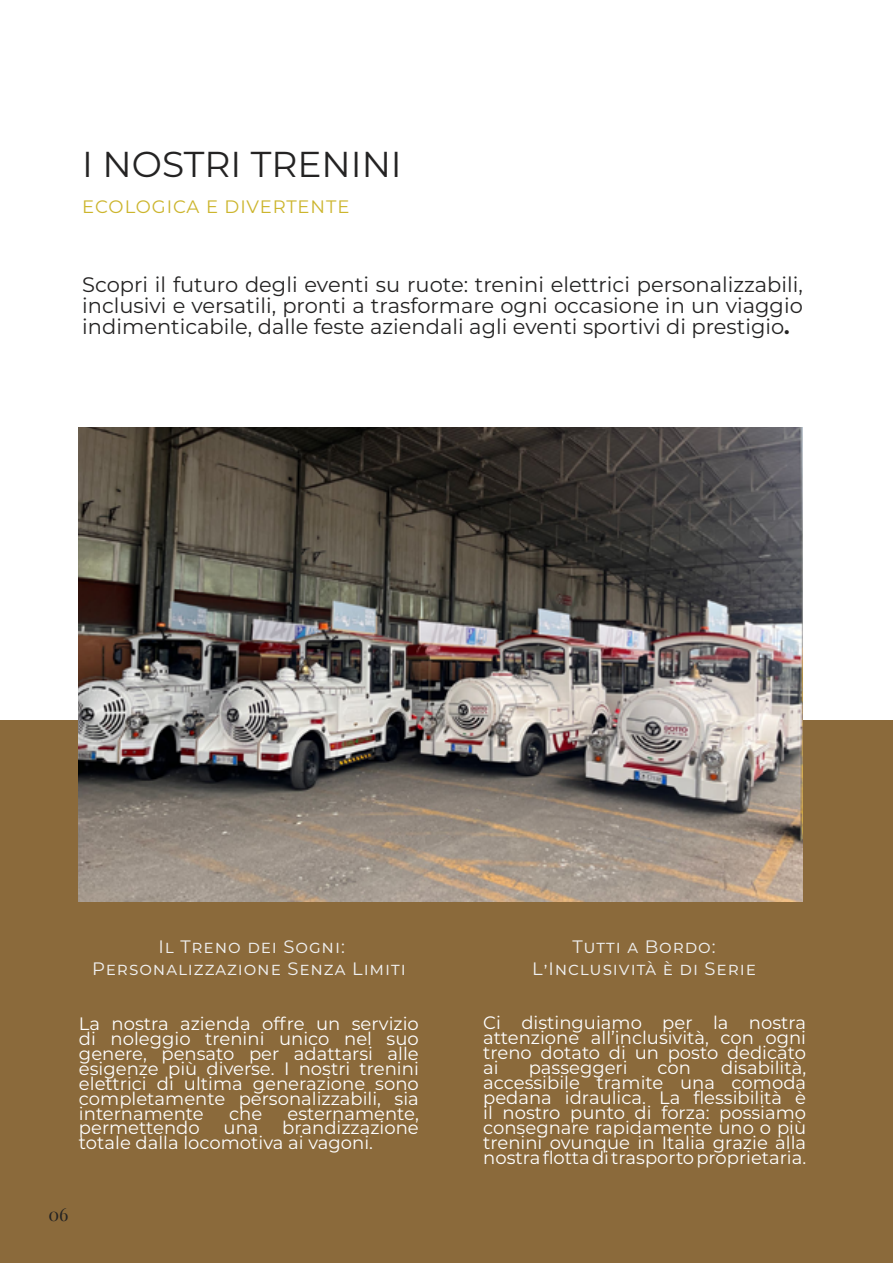
<style>
.page{position:relative;width:893px;height:1263px;background:#fff}
.page>*{position:absolute;margin:0;border:0;box-sizing:border-box;transform-origin:0 0}
.t1{font:36px "Montserrat";color:#242323}
.t2{font:21px/21px "Montserrat";color:#242323;text-align:justify}
.t3{font:18px/15px "Montserrat";color:#fff;text-align:justify}
.t4{font:18px/21.6px "Montserrat";letter-spacing:.05em;color:#f0f0f0;text-align:center}
.t5{font:18px "Montserrat";letter-spacing:.05em;color:#ccb52d}
.t6{font:18px "Playfair Display";color:#242323}
.s1{font-weight:700}
</style>
<div class="page">
<div style="left:0;top:721px;width:893px;height:542px;background:#8b6a3b"></div>
<img style="left:79px;top:428px;width:724px;height:474px">
<h1 class="t1" style="left:82px;top:140px;width:321px">I NOSTRI TRENINI</h1>
<p class="t5" style="left:82px;top:194px;width:269px">ECOLOGICA E DIVERTENTE</p>
<p class="t2" style="left:82px;top:273px;width:722px">Scopri il futuro degli eventi su ruote: trenini elettrici personalizzabili, inclusivi e versatili, pronti a trasformare ogni occasione in un viaggio indimenticabile, dalle feste aziendali agli eventi sportivi di prestigio<span class="s1">.</span></p>
<p class="t4" style="left:92px;top:935px;width:315px">Il Treno dei Sogni:<br>Personalizzazione Senza Limiti</p>
<p class="t4" style="left:532px;top:935px;width:225px">Tutti a Bordo:<br>L’Inclusività è di Serie</p>
<p class="t3" style="left:79px;top:1015px;width:341px">La nostra azienda offre un servizio di noleggio trenini unico nel suo genere, pensato per adattarsi alle esigenze più diverse. I nostri trenini elettrici di ultima generazione sono completamente personalizzabili, sia internamente</p>
<p class="t3" style="left:229px;top:1105px;width:35px">che</p>
<p class="t3" style="left:288px;top:1105px;width:133px">esternamente,</p>
<p class="t3" style="left:79px;top:1120px;width:341px;text-indent:203px">brandizzazione totale dalla locomotiva ai vagoni.</p>
<p class="t3" style="left:79px;top:1120px;width:122px">permettendo</p>
<p class="t3" style="left:224px;top:1120px;width:36px">una</p>
<p class="t6" style="left:48px;top:1200px;width:22px">06</p>
<p class="t3" style="left:483px;top:1015px;width:324px">Ci distinguiamo per la nostra attenzione all’inclusività, con ogni treno dotato di un posto dedicato ai</p>
<p class="t3" style="left:483px;top:1060px;width:324px;text-indent:238px">disabilità, accessibile tramite una comoda pedana idraulica. La flessibilità è il nostro punto di forza: possiamo consegnare rapidamente uno o più trenini ovunque in Italia grazie alla nostra flotta di trasporto proprietaria.</p>
<p class="t3" style="left:529px;top:1060px;width:100px">passeggeri</p>
<p class="t3" style="left:658px;top:1060px;width:35px">con</p>
</div>
